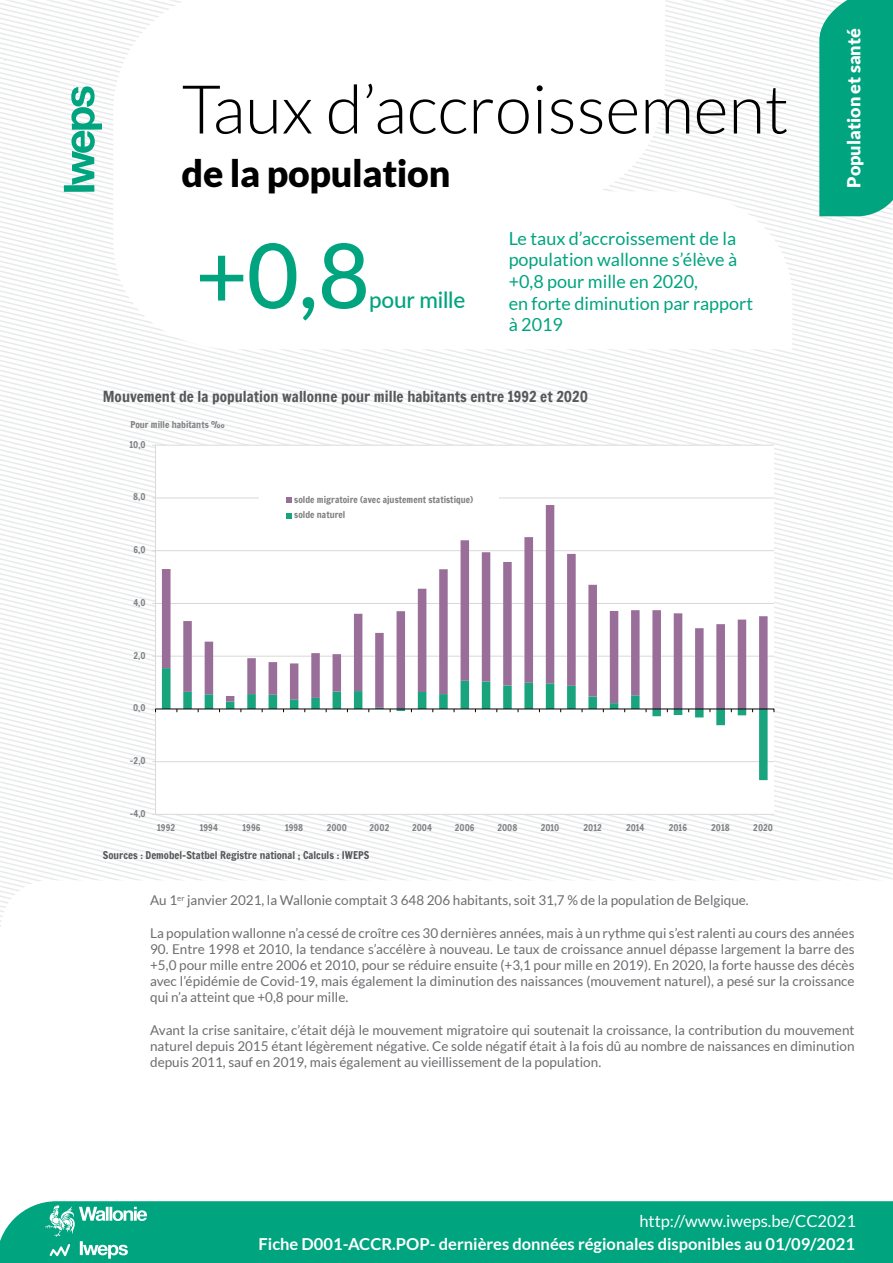
<style>
.page{position:relative;width:893px;height:1263px;background:#fff}
.page>*{position:absolute;margin:0;border:0;box-sizing:border-box;transform-origin:0 0}
.t1{font:500 90px "Lato";color:#00a47f}
.t2{font:300 67.5px "Lato";color:#000}
.t3{font:900 37.5px "Lato";letter-spacing:-.01em;color:#000}
.t4{font:500 22.5px "Lato";letter-spacing:-.01em;color:#00a47f}
.t5{font:18px/21.6px "Lato";color:#00a47f}
.t6{font:900 18px "Lato";color:#fff}
.t7{font:700 16.5px "Lato";color:#fff}
.t8{font:16.5px "Lato";color:#fff}
.t9{font:15px "Francois One";color:#57585a}
.t10{font:13.5px/16.2px "Lato";color:#6c6d70;text-align:justify}
.t11{font:10.5px "Francois One";color:#57585a}
.t12{font:9.3px "Francois One";color:#808385}
.t13{font:9.3px/15.8px "Francois One";letter-spacing:.005em;color:#7f807f}
.s1{color:#7f807f}
</style>
<div class="page">
<svg style="left:0;top:350px;width:893px;height:5px"></svg>
<svg style="left:0;top:355px;width:893px;height:5px"></svg>
<svg style="left:0;top:360px;width:893px;height:5px"></svg>
<svg style="left:0;top:365px;width:893px;height:5px"></svg>
<svg style="left:0;top:370px;width:893px;height:5px"></svg>
<svg style="left:0;top:379px;width:893px;height:5px"></svg>
<svg style="left:0;top:384px;width:893px;height:5px"></svg>
<svg style="left:0;top:389px;width:893px;height:5px"></svg>
<svg style="left:0;top:394px;width:893px;height:5px"></svg>
<svg style="left:0;top:399px;width:893px;height:5px"></svg>
<svg style="left:0;top:404px;width:893px;height:5px"></svg>
<svg style="left:0;top:409px;width:893px;height:5px"></svg>
<svg style="left:0;top:414px;width:893px;height:5px"></svg>
<svg style="left:0;top:419px;width:893px;height:5px"></svg>
<svg style="left:0;top:424px;width:893px;height:5px"></svg>
<svg style="left:0;top:429px;width:893px;height:5px"></svg>
<svg style="left:0;top:434px;width:893px;height:5px"></svg>
<svg style="left:0;top:439px;width:893px;height:5px"></svg>
<svg style="left:0;top:816px;width:893px;height:5px"></svg>
<svg style="left:0;top:821px;width:893px;height:5px"></svg>
<svg style="left:0;top:826px;width:893px;height:5px"></svg>
<svg style="left:0;top:831px;width:893px;height:5px"></svg>
<svg style="left:0;top:836px;width:893px;height:5px"></svg>
<svg style="left:0;top:841px;width:893px;height:5px"></svg>
<svg style="left:0;top:846px;width:893px;height:5px"></svg>
<svg style="left:0;top:851px;width:893px;height:5px"></svg>
<svg style="left:0;top:856px;width:893px;height:5px"></svg>
<svg style="left:0;top:861px;width:893px;height:5px"></svg>
<svg style="left:0;top:866px;width:893px;height:5px"></svg>
<svg style="left:0;top:875px;width:893px;height:5px"></svg>
<svg style="left:665px;top:0;width:228px;height:216px"></svg>
<hr style="left:156px;top:445px;width:618px;height:1px;background:#dad9d8">
<hr style="left:156px;top:498px;width:618px;height:1px;background:#dad9d8">
<hr style="left:156px;top:550px;width:618px;height:1px;background:#dad9d8">
<hr style="left:156px;top:603px;width:618px;height:1px;background:#dad9d8">
<hr style="left:156px;top:656px;width:618px;height:1px;background:#dad9d8">
<hr style="left:156px;top:761px;width:618px;height:1px;background:#dad9d8">
<hr style="left:156px;top:814px;width:618px;height:1px;background:#dad9d8">
<svg style="left:652px;top:713px;width:115px;height:67px"></svg>
<svg style="left:162px;top:505px;width:605px;height:204px"></svg>
<hr style="left:155px;top:445px;width:1px;height:369px;background:#dad9d8">
<svg style="left:152px;top:709px;width:622px;height:4px"></svg>
<div style="left:259px;top:492px;width:240px;height:32px;background:#fff"></div>
<svg style="left:286px;top:497px;width:6px;height:6px"></svg>
<svg style="left:286px;top:513px;width:6px;height:6px"></svg>
<div style="left:411px;top:1201px;width:482px;height:62px;background:#00a47f"></div>
<svg style="left:113px;top:0;width:552px;height:191px"></svg>
<svg style="left:113px;top:191px;width:679px;height:158px"></svg>
<svg style="left:64px;top:86px;width:38px;height:106px"></svg>
<svg style="left:0;top:1201px;width:411px;height:62px;background:#13ab88"></svg>
<h2 class="t2" style="left:182px;top:67px;width:609px">Taux d’accroissement</h2>
<h3 class="t3" style="left:182px;top:150px;width:270px">de la population</h3>
<h1 class="t1" style="left:195px;top:219px;width:176px">+0,8</h1>
<h3 class="t4" style="left:369px;top:286px;width:98px">pour mille</h3>
<h3 class="t5" style="left:509px;top:227px;width:246px">Le taux d’accroissement de la population wallonne s’élève à +0,8 pour mille en 2020,<br>en forte diminution par rapport à 2019</h3>
<p class="t9" style="left:103px;top:386px;width:487px">Mouvement de la population wallonne pour mille habitants entre 1992 et 2020</p>
<p class="t12" style="left:130px;top:418px;width:96px"><span class="s1">Pour mille</span> habitants ‰</p>
<p class="t12" style="left:129px;top:438px;width:18px">10,0</p>
<p class="t12" style="left:133px;top:491px;width:14px">8,0</p>
<p class="t12" style="left:134px;top:543px;width:14px">6,0</p>
<p class="t12" style="left:133px;top:596px;width:14px">4,0</p>
<p class="t13" style="left:294px;top:491px;width:181px">solde migratoire (avec ajustement statistique) solde naturel</p>
<p class="t12" style="left:134px;top:649px;width:14px">2,0</p>
<p class="t12" style="left:133px;top:702px;width:14px">0,0</p>
<p class="t12" style="left:130px;top:754px;width:17px">-2,0</p>
<p class="t12" style="left:130px;top:807px;width:18px">-4,0</p>
<p class="t12" style="left:157px;top:821px;width:19px">1992</p>
<p class="t12" style="left:200px;top:821px;width:20px">1994</p>
<p class="t12" style="left:243px;top:821px;width:19px">1996</p>
<p class="t12" style="left:285px;top:821px;width:20px">1998</p>
<p class="t12" style="left:327px;top:821px;width:22px">2000</p>
<p class="t12" style="left:370px;top:821px;width:21px">2002</p>
<p class="t12" style="left:412px;top:821px;width:22px">2004</p>
<p class="t12" style="left:455px;top:821px;width:21px">2006</p>
<p class="t12" style="left:497px;top:821px;width:22px">2008</p>
<p class="t12" style="left:541px;top:821px;width:20px">2010</p>
<p class="t12" style="left:583px;top:821px;width:20px">2012</p>
<p class="t12" style="left:626px;top:821px;width:20px">2014</p>
<p class="t12" style="left:669px;top:821px;width:20px">2016</p>
<p class="t12" style="left:711px;top:821px;width:20px">2018</p>
<p class="t12" style="left:753px;top:821px;width:21px">2020</p>
<p class="t11" style="left:103px;top:847px;width:268px">Sources : Demobel-Statbel Registre national ; Calculs : IWEPS</p>
<h3 class="t6" style="left:843px;top:188px;width:161px;rotate:-90deg">Population et santé</h3>
<p class="t10" style="left:150px;top:892px;width:600px">Au 1<sup>er</sup> janvier 2021, la Wallonie comptait 3 648 206 habitants, soit 31,7 % de la population de Belgique.</p>
<p class="t10" style="left:150px;top:924px;width:706px">La population wallonne n’a cessé de croître ces 30 dernières années, mais à un rythme qui s’est ralenti au cours des années</p>
<p class="t10" style="left:150px;top:940px;width:706px">90. Entre 1998 et 2010, la tendance s’accélère à nouveau. Le taux de croissance annuel dépasse largement la barre des +5,0 pour mille entre 2006 et 2010, pour se réduire ensuite (+3,1 pour mille en 2019). En 2020, la forte hausse des décès avec l’épidémie de Covid-19, mais également la diminution des naissances (mouvement naturel), a pesé sur la croissance qui n’a atteint que +0,8 pour mille.</p>
<p class="t10" style="left:150px;top:1021px;width:706px">Avant la crise sanitaire, c’était déjà le mouvement migratoire qui soutenait la croissance, la contribution du mouvement naturel depuis 2015 étant légèrement négative. Ce solde négatif était à la fois dû au nombre de naissances en diminution depuis 2011, sauf en 2019, mais également au vieillissement de la population.</p>
<p class="t8" style="left:639px;top:1210px;width:218px">http://www.iweps.be/CC2021</p>
<p class="t7" style="left:259px;top:1233px;width:598px">Fiche D001-ACCR.POP- dernières données régionales disponibles au 01/09/2021</p>
</div>
